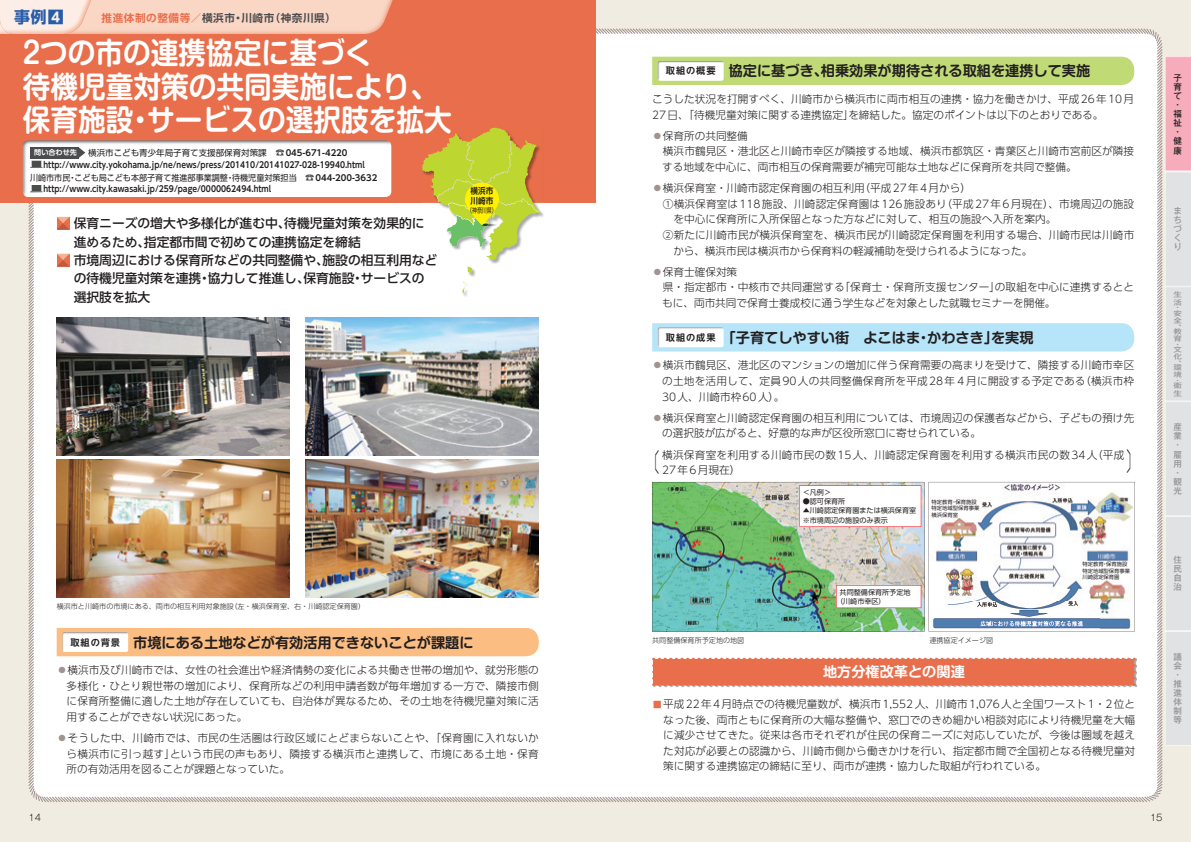
<style>
.page{position:relative;width:1191px;height:842px;background:#f1ece2}
.page>*{position:absolute;margin:0;border:0;box-sizing:border-box;transform-origin:0 0}
.t1{font:700 29.8px/33.3px "Shin M Go Pro De";color:#fff;scale:.93 1}
.t2{font:300 26.2px "Gothic MB101 Pr 5";color:#231f20;scale:.4 1}
.t3{font:700 15.9px "UD Shin Go Pro";color:#275caa}
.t4{font:700 14.2px "Shin M Go Pro De";color:#231f20}
.t5{font:700 14.2px "Shin M Go Pro De";color:#fff}
.t6{font:500 12.8px/18.4px "UD Shin Go Pro";color:#231f20}
.t7{font:300 10.6px/15.6px "UD Shin Go Pro";letter-spacing:.005em;color:#231f20}
.t8{font:300 10.6px/15.6px "UD Shin Go Pro";letter-spacing:.025em;color:#231f20}
.t9{font:700 10.6px "UD Shin Go Pro De";letter-spacing:.05em;color:#4b4c4d}
.t10{font:300 9.2px "Gothic MB101 Pro";color:#231f20}
.t11{font:700 8.5px "UD Shin Go Pro De";color:#231f20;scale:.9 1}
.t12{font:8.5px "UD Shin Go Pro";color:#231f20;scale:.95 1}
.t13{font:8.5px "UD Shin Go Pro";color:#231f20}
.t14{font:500 8.5px/9px "Gothic MB101 Pro";color:#939598}
.t15{font:500 8.5px/9px "Gothic MB101 Pro";color:#231f20}
.t16{font:700 8.5px/9.9px "Shin M Go Pro De";color:#231f20;scale:.9 1}
.t17{font:300 7.1px "UD Shin Go Pro";color:#231f20}
.t18{font:7.1px/9.2px "UD Shin Go Pro";color:#231f20}
.t19{font:7.1px "Shin M Go Pro";color:#231f20;scale:.7 1}
.t20{font:700 7.1px "Shin M Go Pro De";color:#fff}
.t21{font:500 6.8px/7.2px "Gothic MB101 Pro";color:#939598;scale:1.25 1}
.t22{font:5.3px/6.4px "UD Shin Go Pro";color:#231f20}
.s1{color:#e96e4b}
.s2{font-weight:300;font-size:9.2px;color:#4b4c4d}
.s3{font-family:"UD Shin Go Pro De";font-weight:700}
.s4{font-family:"UD Shin M Go Pro De";font-size:9.2px}
.s5{color:#a19390}
.s6{font-family:"Koz Min Pro";font-weight:400;font-size:9.2px;color:#e96e4b}
</style>
<div class="page">
<div style="left:28px;top:28px;width:1134px;height:774px;background:#fff"></div>
<div style="left:0;top:0;width:595px;height:203px;background:#e96e4b"></div>
<svg style="left:1165px;top:56px;width:26px;height:690px"></svg>
<img style="left:305px;top:317px;width:234px;height:138px">
<img style="left:928px;top:482px;width:206px;height:149px">
<div style="left:57px;top:628px;width:482px;height:28px;background:#fbbd81"></div>
<img style="left:62px;top:632px;width:66px;height:20px">
<div style="left:652px;top:57px;width:482px;height:28px;background:#c0da76"></div>
<img style="left:658px;top:61px;width:65px;height:20px">
<img style="left:652px;top:658px;width:484px;height:29px">
<div style="left:652px;top:658px;width:483px;height:28px;background:#e96e4b"></div>
<div style="left:652px;top:323px;width:482px;height:28px;background:#b6e4f9"></div>
<img style="left:658px;top:327px;width:65px;height:20px">
<svg style="left:467px;top:267px;width:5px;height:6px"></svg>
<svg style="left:462px;top:282px;width:3px;height:12px"></svg>
<img style="left:57px;top:317px;width:233px;height:138px">
<img style="left:57px;top:459px;width:233px;height:138px">
<img style="left:305px;top:459px;width:234px;height:138px">
<img style="left:652px;top:482px;width:272px;height:149px">
<svg style="left:57px;top:217px;width:12px;height:13px"></svg>
<svg style="left:57px;top:254px;width:12px;height:12px"></svg>
<svg style="left:422px;top:128px;width:118px;height:132px"></svg>
<svg style="left:465px;top:183px;width:34px;height:42px"></svg>
<img style="left:91px;top:0;width:302px;height:34px">
<img style="left:0;top:0;width:91px;height:34px">
<img style="left:26px;top:140px;width:362px;height:1px">
<div style="left:23px;top:141px;width:368px;height:56px;background:#fff"></div>
<svg style="left:30px;top:161px;width:13px;height:8px"></svg>
<svg style="left:30px;top:185px;width:13px;height:8px"></svg>
<div style="left:30px;top:147px;width:48px;height:11px;background:#4b4c4d"></div>
<svg style="left:78px;top:147px;width:7px;height:11px"></svg>
<div style="left:799px;top:485px;width:122px;height:42px;background:#fff"></div>
<div style="left:931px;top:499px;width:49px;height:19px;background:#fff"></div>
<div style="left:1082px;top:561px;width:49px;height:19px;background:#fff"></div>
<svg style="left:836px;top:585px;width:85px;height:23px;background:#fef2f3"></svg>
<h3 class="t3" style="left:14px;top:4px;width:51px">事例4</h3>
<p class="t9" style="left:101px;top:9px;width:236px"><span class="s1">推進体制の整備等／</span>横浜市・川崎市（神奈川県）</p>
<h1 class="t1" style="left:23px;top:33px;width:463px">2つの市の連携協定に基づく<br>待機児童対策の共同実施により、保育施設・サービスの選択肢を拡大</h1>
<p class="t13" style="left:88px;top:146px;width:261px">横浜市こども青少年局子育て支援部保育対策課　<span class="s2">☎</span><span class="s3">045-671-4220</span></p>
<p class="t12" style="left:30px;top:170px;width:367px">川崎市市民・こども局こども本部子育て推進部事業調整・待機児童対策担当 <span class="s2">☎</span><span class="s3">044-200-3632</span></p>
<p class="t20" style="left:34px;top:147px;width:44px">問い合わせ先</p>
<p class="t11" style="left:44px;top:158px;width:358px">http://www.city.yokohama.jp/ne/news/press/201410/20141027-028-19940.html</p>
<p class="t11" style="left:44px;top:182px;width:254px">http://www.city.kawasaki.jp/259/page/0000062494.html</p>
<p class="t6" style="left:74px;top:214px;width:365px">保育ニーズの増大や多様化が進む中、待機児童対策を効果的に進めるため、指定都市間で初めての連携協定を締結<br>市境周辺における保育所などの共同整備や、施設の相互利用などの待機児童対策を連携・協力して推進し、保育施設・サービスの選択肢を拡大</p>
<p class="t16" style="left:470px;top:185px;width:27px">横浜市川崎市</p>
<p class="t19" style="left:467px;top:204px;width:44px">（神奈川県）</p>
<p class="t17" style="left:57px;top:600px;width:310px">横浜市と川崎市の市境にある、両市の相互利用対象施設（左・横浜保育室、右・川崎認定保育園）</p>
<h3 class="t4" style="left:70px;top:631px;width:405px"><span class="s4">取組の背景</span> 市境にある土地などが有効活用できないことが課題に</h3>
<p class="t7" style="left:67px;top:662px;width:474px;text-align:justify;text-indent:-10px"><span class="s5">●</span>横浜市及び川崎市では、女性の社会進出や経済情勢の変化による共働き世帯の増加や、就労形態の多様化・ひとり親世帯の増加により、保育所などの利用申請者数が毎年増加する一方で、隣接市側に保育所整備に適した土地が存在していても、自治体が異なるため、その土地を待機児童対策に活用することができない状況にあった。</p>
<p class="t7" style="left:67px;top:730px;width:474px;text-align:justify;text-indent:-10px"><span class="s5">●</span>そうした中、川崎市では、市民の生活圏は行政区域にとどまらないことや、「保育園に入れないから横浜市に引っ越す」という市民の声もあり、隣接する横浜市と連携して、市境にある土地・保育所の有効活用を図ることが課題となっていた。</p>
<h3 class="t4" style="left:666px;top:59px;width:426px"><span class="s4">取組の概要</span> 協定に基づき、相乗効果が期待される取組を連携して実施</h3>
<p class="t7" style="left:652px;top:91px;width:483px">こうした状況を打開すべく、川崎市から横浜市に両市相互の連携・協力を働きかけ、平成26年10月<br>27日、「待機児童対策に関する連携協定」を締結した。協定のポイントは以下のとおりである。</p>
<p class="t7" style="left:662px;top:128px;width:473px;text-indent:-10px"><span class="s5">●</span>保育所の共同整備<br>横浜市鶴見区・港北区と川崎市幸区が隣接する地域、横浜市都筑区・青葉区と川崎市宮前区が隣接する地域を中心に、両市相互の保育需要が補完可能な土地などに保育所を共同で整備。</p>
<p class="t7" style="left:652px;top:180px;width:320px"><span class="s5">●</span>横浜保育室・川崎市認定保育園の相互利用（平成27年4月から）</p>
<p class="t7" style="left:663px;top:196px;width:473px">①横浜保育室は118施設、川崎認定保育園は126施設あり（平成27年6月現在）、市境周辺の施設</p>
<p class="t7" style="left:673px;top:211px;width:384px">を中心に保育所に入所保留となった方などに対して、相互の施設へ入所を案内。</p>
<p class="t7" style="left:663px;top:227px;width:473px">②新たに川崎市民が横浜保育室を、横浜市民が川崎認定保育園を利用する場合、川崎市民は川崎市</p>
<p class="t7" style="left:673px;top:242px;width:360px">から、横浜市民は横浜市から保育料の軽減補助を受けられるようになった。</p>
<p class="t7" style="left:662px;top:264px;width:473px;text-indent:-10px"><span class="s5">●</span>保育士確保対策<br>県・指定都市・中核市で共同運営する「保育士・保育所支援センター」の取組を中心に連携するとともに、両市共同で保育士養成校に通う学生などを対象とした就職セミナーを開催。</p>
<h3 class="t4" style="left:666px;top:326px;width:369px"><span class="s4">取組の成果</span> 「子育てしやすい街　よこはま・かわさき」を実現</h3>
<p class="t7" style="left:662px;top:357px;width:473px;text-align:justify;text-indent:-10px"><span class="s5">●</span>横浜市鶴見区、港北区のマンションの増加に伴う保育需要の高まりを受けて、隣接する川崎市幸区の土地を活用して、定員90人の共同整備保育所を平成28年４月に開設する予定である（横浜市枠30人、川崎市枠60人）。</p>
<p class="t7" style="left:662px;top:410px;width:473px;text-indent:-10px"><span class="s5">●</span>横浜保育室と川崎認定保育園の相互利用については、市境周辺の保護者などから、子どもの預け先の選択肢が広がると、好意的な声が区役所窓口に寄せられている。</p>
<p class="t8" style="left:662px;top:446px;width:464px">横浜保育室を利用する川崎市民の数15人、川崎認定保育園を利用する横浜市民の数34人（平成<br>27年6月現在）</p>
<h2 class="t2" style="left:649px;top:440px;width:28px">〔</h2>
<h2 class="t2" style="left:1126px;top:440px;width:28px">〕</h2>
<p class="t18" style="left:802px;top:487px;width:30px">＜凡例＞</p>
<p class="t18" style="left:802px;top:497px;width:44px">●認可保育所</p>
<p class="t18" style="left:802px;top:506px;width:115px">▲川崎認定保育園または横浜保育室※市境周辺の施設のみ表示</p>
<p class="t22" style="left:931px;top:499px;width:49px">特定教育・保育施設特定地域型保育事業横浜保育室</p>
<p class="t22" style="left:1082px;top:561px;width:49px">特定教育・保育施設特定地域型保育事業川崎認定保育園</p>
<p class="t18" style="left:836px;top:587px;width:76px;text-indent:4px">共同整備保育所予定地（川崎市幸区）</p>
<p class="t17" style="left:652px;top:634px;width:94px">共同整備保育所予定地の地図</p>
<p class="t17" style="left:929px;top:634px;width:65px">連携協定イメージ図</p>
<h3 class="t5" style="left:823px;top:660px;width:143px">地方分権改革との関連</h3>
<p class="t7" style="left:663px;top:696px;width:473px;text-align:justify;text-indent:-10px"><span class="s6">■</span> 平成22年4月時点での待機児童数が、横浜市1,552人、川崎市1,076人と全国ワースト1・2位となった後、両市ともに保育所の大幅な整備や、窓口でのきめ細かい相談対応により待機児童を大幅に減少させてきた。従来は各市それぞれが住民の保育ニーズに対応していたが、今後は圏域を越えた対応が必要との認識から、川崎市側から働きかけを行い、指定都市間で全国初となる待機児童対策に関する連携協定の締結に至り、両市が連携・協力した取組が行われている。</p>
<p class="t15" style="left:1173px;top:73px;width:10px">子育て・福祉・健康</p>
<p class="t14" style="left:1173px;top:205px;width:10px">まちづくり</p>
<p class="t21" style="left:1173px;top:290px;width:8px">生活</p>
<p class="t21" style="left:1173px;top:304px;width:8px;line-height:5.5px">・安</p>
<p class="t21" style="left:1173px;top:316px;width:8px">全、</p>
<p class="t21" style="left:1173px;top:327px;width:8px">教育</p>
<p class="t21" style="left:1173px;top:340px;width:8px;line-height:5.5px">・文</p>
<p class="t21" style="left:1173px;top:352px;width:8px">化、</p>
<p class="t21" style="left:1173px;top:363px;width:8px">環境</p>
<p class="t21" style="left:1173px;top:377px;width:8px;line-height:5.5px">・衛</p>
<p class="t21" style="left:1173px;top:389px;width:8px">生</p>
<p class="t14" style="left:1173px;top:422px;width:10px">産業・雇用・観光</p>
<p class="t14" style="left:1173px;top:554px;width:10px">住民自治</p>
<p class="t14" style="left:1173px;top:651px;width:10px">議会・推進体制等</p>
<p class="t10" style="left:28px;top:810px;width:14px">14</p>
<p class="t10" style="left:1150px;top:810px;width:14px">15</p>
</div>
